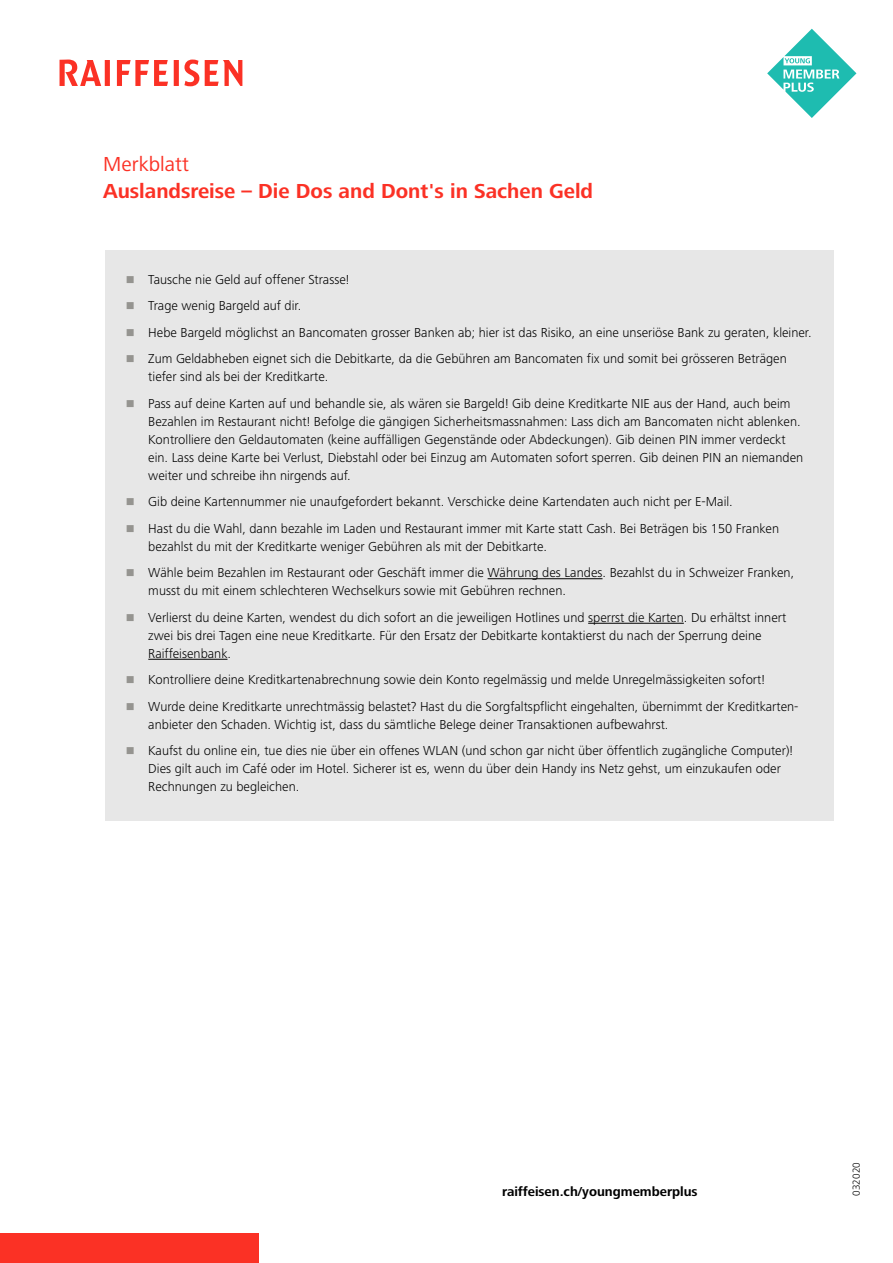
<style>
.page{position:relative;width:893px;height:1263px;background:#fff}
.page>*{position:absolute;margin:0;border:0;box-sizing:border-box;transform-origin:0 0}
.t1{font:700 21px "Frutiger Next LT";color:#fb3125}
.t2{font:21px "Frutiger Next LT";color:#fb3125}
.t3{font:300 13.5px/18px "Frutiger Next LT";color:#000}
.t4{font:700 13.5px "Frutiger Next LT";color:#000}
.t5{font:300 10.5px "Frutiger Next LT";color:#000}
.s1{color:#959490}
</style>
<div class="page">
<div style="left:0;top:1233px;width:258px;height:30px;background:#fb3125"></div>
<svg style="left:60px;top:60px;width:182px;height:26px"></svg>
<svg style="left:767px;top:29px;width:89px;height:89px"></svg>
<div style="left:105px;top:250px;width:728px;height:571px;background:#e7e7e7"></div>
<hr style="left:488px;top:578px;width:114px;height:1px;background:#000">
<hr style="left:588px;top:623px;width:96px;height:1px;background:#000">
<hr style="left:148px;top:659px;width:79px;height:1px;background:#000">
<h1 class="t2" style="left:103px;top:152px;width:87px">Merkblatt</h1>
<h1 class="t1" style="left:103px;top:179px;width:491px">Auslandsreise – Die Dos and Dont's in Sachen Geld</h1>
<p class="t3" style="left:126px;top:270px;width:225px"><span class="s1">■</span> Tausche nie Geld auf offener Strasse!</p>
<p class="t3" style="left:126px;top:297px;width:177px"><span class="s1">■</span> Trage wenig Bargeld auf dir.</p>
<p class="t3" style="left:126px;top:323px;width:687px"><span class="s1">■</span> Hebe Bargeld möglichst an Bancomaten grosser Banken ab; hier ist das Risiko, an eine unseriöse Bank zu geraten, kleiner.</p>
<p class="t3" style="left:148px;top:350px;width:640px;text-indent:-23px"><span class="s1">■</span> Zum Geldabheben eignet sich die Debitkarte, da die Gebühren am Bancomaten fix und somit bei grösseren Beträgen tiefer sind als bei der Kreditkarte.</p>
<p class="t3" style="left:148px;top:394px;width:656px;text-indent:-23px"><span class="s1">■</span> Pass auf deine Karten auf und behandle sie, als wären sie Bargeld! Gib deine Kreditkarte NIE aus der Hand, auch beim Bezahlen im Restaurant nicht! Befolge die gängigen Sicherheitsmassnahmen: Lass dich am Bancomaten nicht ablenken.<br>Kontrolliere den Geldautomaten (keine auffälligen Gegenstände oder Abdeckungen). Gib deinen PIN immer verdeckt ein. Lass deine Karte bei Verlust, Diebstahl oder bei Einzug am Automaten sofort sperren. Gib deinen PIN an niemanden weiter und schreibe ihn nirgends auf.</p>
<p class="t3" style="left:126px;top:493px;width:609px"><span class="s1">■</span> Gib deine Kartennummer nie unaufgefordert bekannt. Verschicke deine Kartendaten auch nicht per E-Mail.</p>
<p class="t3" style="left:148px;top:519px;width:632px;text-indent:-23px"><span class="s1">■</span> Hast du die Wahl, dann bezahle im Laden und Restaurant immer mit Karte statt Cash. Bei Beträgen bis 150 Franken bezahlst du mit der Kreditkarte weniger Gebühren als mit der Debitkarte.</p>
<p class="t3" style="left:148px;top:564px;width:647px;text-indent:-23px"><span class="s1">■</span> Wähle beim Bezahlen im Restaurant oder Geschäft immer die Währung des Landes. Bezahlst du in Schweizer Franken, musst du mit einem schlechteren Wechselkurs sowie mit Gebühren rechnen.</p>
<p class="t3" style="left:148px;top:608px;width:639px;text-indent:-23px"><span class="s1">■</span> Verlierst du deine Karten, wendest du dich sofort an die jeweiligen Hotlines und sperrst die Karten. Du erhältst innert zwei bis drei Tagen eine neue Kreditkarte. Für den Ersatz der Debitkarte kontaktierst du nach der Sperrung deine<br>Raiffeisenbank.</p>
<p class="t3" style="left:126px;top:671px;width:641px"><span class="s1">■</span> Kontrolliere deine Kreditkartenabrechnung sowie dein Konto regelmässig und melde Unregelmässigkeiten sofort!</p>
<p class="t3" style="left:148px;top:697px;width:652px;text-indent:-23px"><span class="s1">■</span> Wurde deine Kreditkarte unrechtmässig belastet? Hast du die Sorgfaltspflicht eingehalten, übernimmt der Kreditkarten&shy;anbieter den Schaden. Wichtig ist, dass du sämtliche Belege deiner Transaktionen aufbewahrst.</p>
<p class="t3" style="left:148px;top:742px;width:646px;text-indent:-23px"><span class="s1">■</span> Kaufst du online ein, tue dies nie über ein offenes WLAN (und schon gar nicht über öffentlich zugängliche Computer)!<br>Dies gilt auch im Café oder im Hotel. Sicherer ist es, wenn du über dein Handy ins Netz gehst, um einzukaufen oder<br>Rechnungen zu begleichen.</p>
<p class="t4" style="left:502px;top:1183px;width:197px">raiffeisen.ch/youngmemberplus</p>
<p class="t5" style="left:851px;top:1196px;width:35px;rotate:-90deg">032020</p>
</div>
